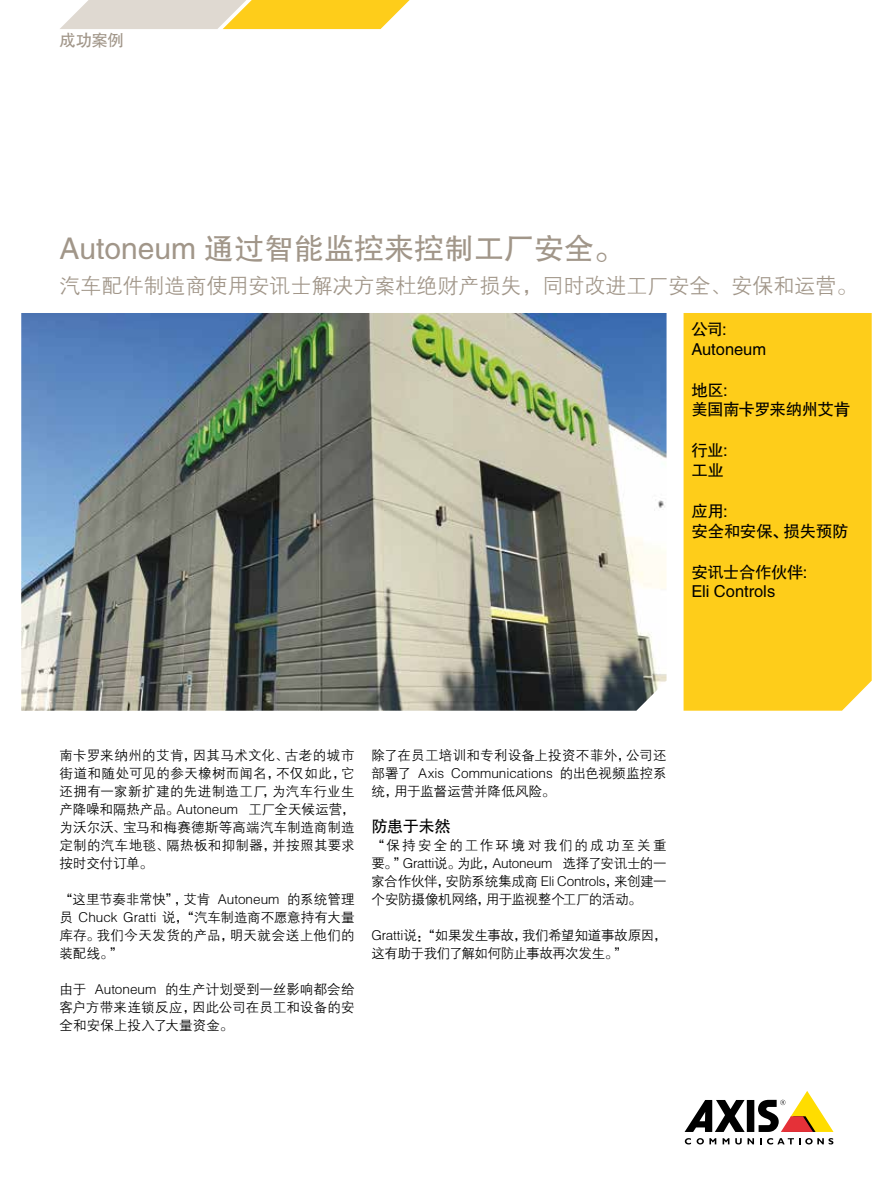
<style>
.page{position:relative;width:893px;height:1191px;background:#fff}
.page>*{position:absolute;margin:0;border:0;box-sizing:border-box;transform-origin:0 0}
.t1{font:30px "FZHTJW GB1 0";color:#a19689}
.t2{font:21px "FZZDXJW GB1 0";color:#a19689}
.t3{font:16.5px/19.5px "FZHTJW GB1 0";letter-spacing:-.02em;color:#000}
.t4{font:16.5px/19.5px "FZHTJW GB1 0";letter-spacing:-.04em;color:#000}
.t5{font:16.5px/19.5px "FZHTJW GB1 0";color:#000}
.t6{font:16.5px "FZHTJW GB1 0";color:#a19689}
.t7{font:13.5px/18px "FZZDXJW GB1 0";color:#000;text-align:justify}
.t8{font:13.5px/18px "FZZDXJW GB1 0";letter-spacing:-.025em;color:#000}
</style>
<div class="page">
<div style="left:747px;top:1100px;width:7px;height:32px;background:#000"></div>
<svg style="left:685px;top:1100px;width:60px;height:32px"></svg>
<svg style="left:758px;top:1091px;width:75px;height:41px"></svg>
<svg style="left:685px;top:1138px;width:6px;height:6px"></svg>
<svg style="left:697px;top:1138px;width:19px;height:6px"></svg>
<svg style="left:723px;top:1138px;width:6px;height:6px"></svg>
<svg style="left:735px;top:1138px;width:19px;height:6px"></svg>
<svg style="left:760px;top:1138px;width:73px;height:6px"></svg>
<div style="left:684px;top:313px;width:188px;height:397px;background:#fecd1a"></div>
<svg style="left:60px;top:0;width:350px;height:29px;background:#f0d782"></svg>
<img style="left:21px;top:313px;width:645px;height:397px">
<p class="t6" style="left:60px;top:31px;width:66px">成功案例</p>
<h1 class="t1" style="left:60px;top:232px;width:566px">Autoneum 通过智能监控来控制工厂安全。</h1>
<h2 class="t2" style="left:60px;top:274px;width:800px">汽车配件制造商使用安讯士解决方案杜绝财产损失，同时改进工厂安全、安保和运营。</h2>
<p class="t5" style="left:691px;top:320px;width:76px">公司:<br>Autoneum</p>
<p class="t4" style="left:691px;top:381px;width:161px">地区:<br>美国南卡罗来纳州艾肯</p>
<p class="t3" style="left:691px;top:441px;width:38px">行业:工业</p>
<p class="t3" style="left:691px;top:502px;width:159px">应用:<br>安全和安保、损失预防</p>
<p class="t3" style="left:691px;top:562px;width:117px">安讯士合作伙伴:<br>Eli Controls</p>
<p class="t7" style="left:60px;top:746px;width:296px">南卡罗来纳州的艾肯，因其马术文化、古老的城市街道和随处可见的参天橡树而闻名，不仅如此，它还拥有一家新扩建的先进制造工厂，为汽车行业生产降噪和隔热产品。Autoneum 工厂全天候运营，为沃尔沃、宝马和梅赛德斯等高端汽车制造商制造定制的汽车地毯、隔热板和抑制器，并按照其要求按时交付订单。</p>
<p class="t7" style="left:60px;top:890px;width:296px">“这里节奏非常快”，艾肯 Autoneum 的系统管理员 Chuck Gratti 说，“汽车制造商不愿意持有大量库存。我们今天发货的产品，明天就会送上他们的装配线。”</p>
<p class="t7" style="left:60px;top:980px;width:296px">由于 Autoneum 的生产计划受到一丝影响都会给客户方带来连锁反应，因此公司在员工和设备的安全和安保上投入了大量资金。</p>
<p class="t7" style="left:372px;top:746px;width:296px">除了在员工培训和专利设备上投资不菲外，公司还部署了 Axis Communications 的出色视频监控系统，用于监督运营并降低风险。</p>
<p class="t3" style="left:372px;top:816px;width:81px">防患于未然</p>
<p class="t7" style="left:372px;top:836px;width:296px">“保持安全的工作环境对我们的成功至关重要。”Gratti说。为此，Autoneum 选择了安讯士的一家合作伙伴，安防系统集成商 Eli Controls，来创建一个安防摄像机网络，用于监视整个工厂的活动。</p>
<p class="t8" style="left:372px;top:926px;width:296px">Gratti 说：“如果发生事故，我们希望知道事故原因，这有助于我们了解如何防止事故再次发生。”</p>
</div>
